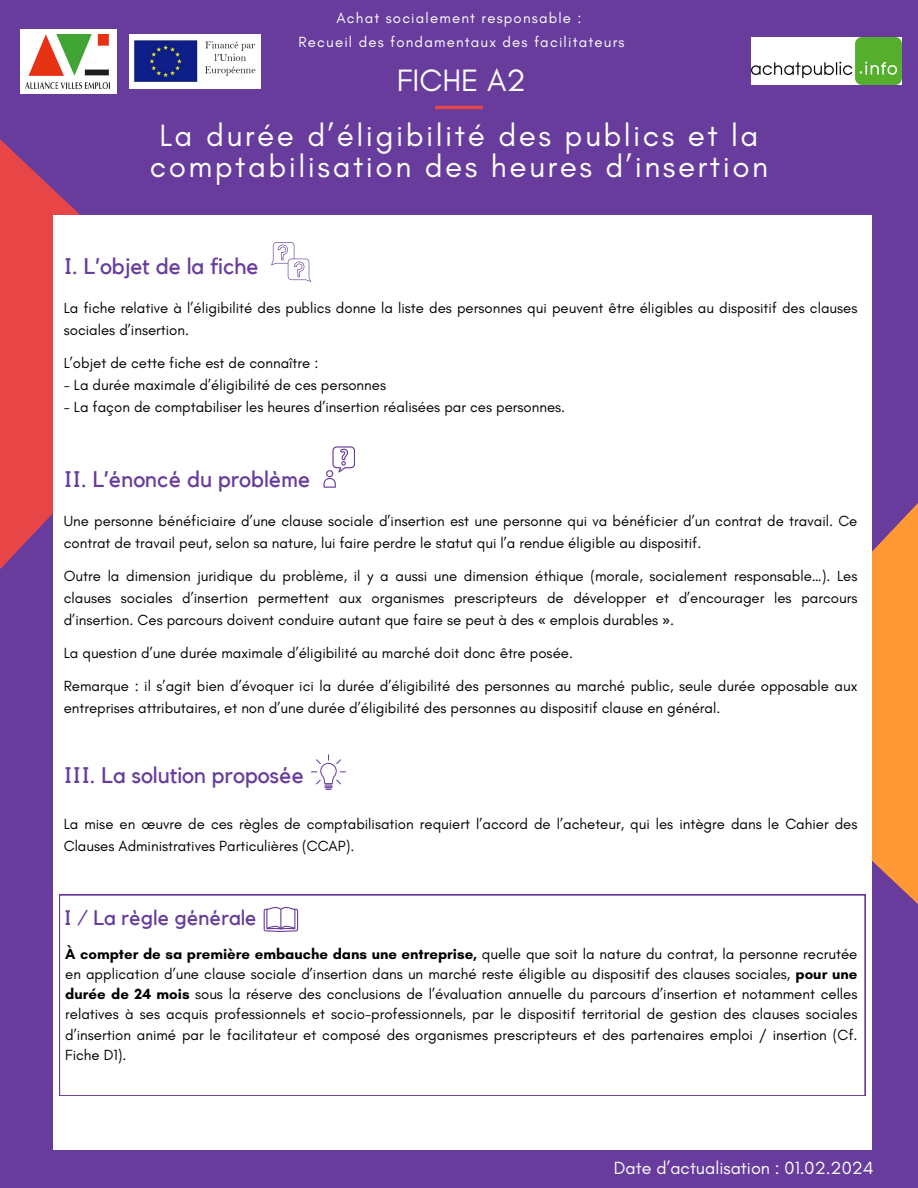
<style>
.page{position:relative;width:918px;height:1188px;background:#673c9d}
.page>*{position:absolute;margin:0;border:0;box-sizing:border-box;transform-origin:0 0}
.t1{font:31.5px/30.3px "Glacial Indifference";letter-spacing:.08em;color:#fff;text-align:center}
.t2{font:22.5px "Kollektif";color:#673c9d}
.t3{font:21px "Kollektif";color:#673c9d}
.t4{font:18px "Glacial Indifference";color:#fff}
.t5{font:15px/21.9px "Glacial Indifference";color:#000}
.t6{font:15px "Glacial Indifference";letter-spacing:.08em;color:#fff}
.s1{font-family:"Noto Sans"}
.s2{font-weight:700}
</style>
<div class="page">
<svg style="left:718px;top:503px;width:200px;height:647px;fill:#ff9935"></svg>
<svg style="left:0;top:34px;width:130px;height:535px;fill:#e84646"></svg>
<div style="left:53px;top:215px;width:819px;height:934px;background:#fff"></div>
<hr style="left:435px;top:106px;width:48px;height:3px;background:#e84646">
<svg style="left:59px;top:895px;width:806px;height:201px"></svg>
<svg style="left:271px;top:242px;width:40px;height:39px"></svg>
<svg style="left:323px;top:446px;width:32px;height:42px"></svg>
<svg style="left:311px;top:754px;width:35px;height:36px"></svg>
<svg style="left:264px;top:907px;width:34px;height:25px"></svg>
<div style="left:20px;top:29px;width:97px;height:64px;background:#fff"></div>
<img style="left:25px;top:34px;width:85px;height:54px">
<img style="left:751px;top:38px;width:150px;height:47px">
<img style="left:130px;top:34px;width:131px;height:55px">
<p class="t6" style="left:336px;top:9px;width:247px">Achat socialement responsable :</p>
<p class="t6" style="left:299px;top:33px;width:328px">Recueil des fondamentaux des facilitateurs</p>
<p class="t1" style="left:397px;top:64px;width:131px">FICHE A2</p>
<p class="t1" style="left:150px;top:120px;width:620px">La durée d’éligibilité des publics et la comptabilisation des heures d’insertion</p>
<p class="t2" style="left:64px;top:255px;width:196px">I. L’objet de la fiche</p>
<p class="t5" style="left:64px;top:297px;width:795px">La fiche relative à l’éligibilité des publics donne la liste des personnes qui peuvent être éligibles au dispositif des clauses sociales d’insertion.</p>
<h2 class="t5" style="left:64px;top:352px;width:256px">L’objet de cette fiche est de connaître :</h2>
<p class="t5" style="left:64px;top:374px;width:324px">- La durée maximale d’éligibilité de ces personnes</p>
<p class="t5" style="left:64px;top:396px;width:503px">- La façon de comptabiliser les heures d’insertion réalisées par ces personnes.</p>
<p class="t2" style="left:64px;top:468px;width:248px">II. L’énoncé du problème</p>
<p class="t5" style="left:64px;top:510px;width:795px">Une personne bénéficiaire d’une clause sociale d’insertion est une personne qui va bénéficier d’un contrat de travail. Ce contrat de travail peut, selon sa nature, lui faire perdre le statut qui l’a rendue éligible au dispositif.</p>
<p class="t5" style="left:64px;top:565px;width:795px;text-align:justify">Outre la dimension juridique du problème, il y a aussi une dimension éthique (morale, socialement responsable…). Les clauses sociales d’insertion permettent aux organismes prescripteurs de développer et d’encourager les parcours d’insertion. Ces parcours doivent conduire autant que faire se peut à des <span class="s1">«</span> emplois durables <span class="s1">»</span>.</p>
<p class="t5" style="left:64px;top:642px;width:511px">La question d’une durée maximale d’éligibilité au marché doit donc être posée.</p>
<p class="t5" style="left:64px;top:675px;width:795px">Remarque : il s’agit bien d’évoquer ici la durée d’éligibilité des personnes au marché public, seule durée opposable aux entreprises attributaires, et non d’une durée d’éligibilité des personnes au dispositif clause en général.</p>
<p class="t2" style="left:64px;top:765px;width:241px">III. La solution proposée</p>
<p class="t5" style="left:64px;top:812px;width:795px">La mise en œuvre de ces règles de comptabilisation requiert l’accord de l’acheteur, qui les intègre dans le Cahier des<br>Clauses Administratives Particulières (CCAP).</p>
<p class="t3" style="left:64px;top:908px;width:194px">I / La règle générale</p>
<p class="t5" style="left:65px;top:943px;width:794px;line-height:20.2px;text-align:justify"><span class="s2">À compter de sa première embauche dans une entreprise,</span> quelle que soit la nature du contrat, la personne recrutée en application d’une clause sociale d’insertion dans un marché reste éligible au dispositif des clauses sociales, <span class="s2">pour une durée de 24 mois</span> sous la réserve des conclusions de l’évaluation annuelle du parcours d’insertion et notamment celles relatives à ses acquis professionnels et socio-professionnels, par le dispositif territorial de gestion des clauses sociales d’insertion animé par le facilitateur et composé des organismes prescripteurs et des partenaires emploi / insertion (Cf.<br>Fiche D1).</p>
<p class="t4" style="left:614px;top:1156px;width:261px">Date d’actualisation : 01.02.2024</p>
</div>
